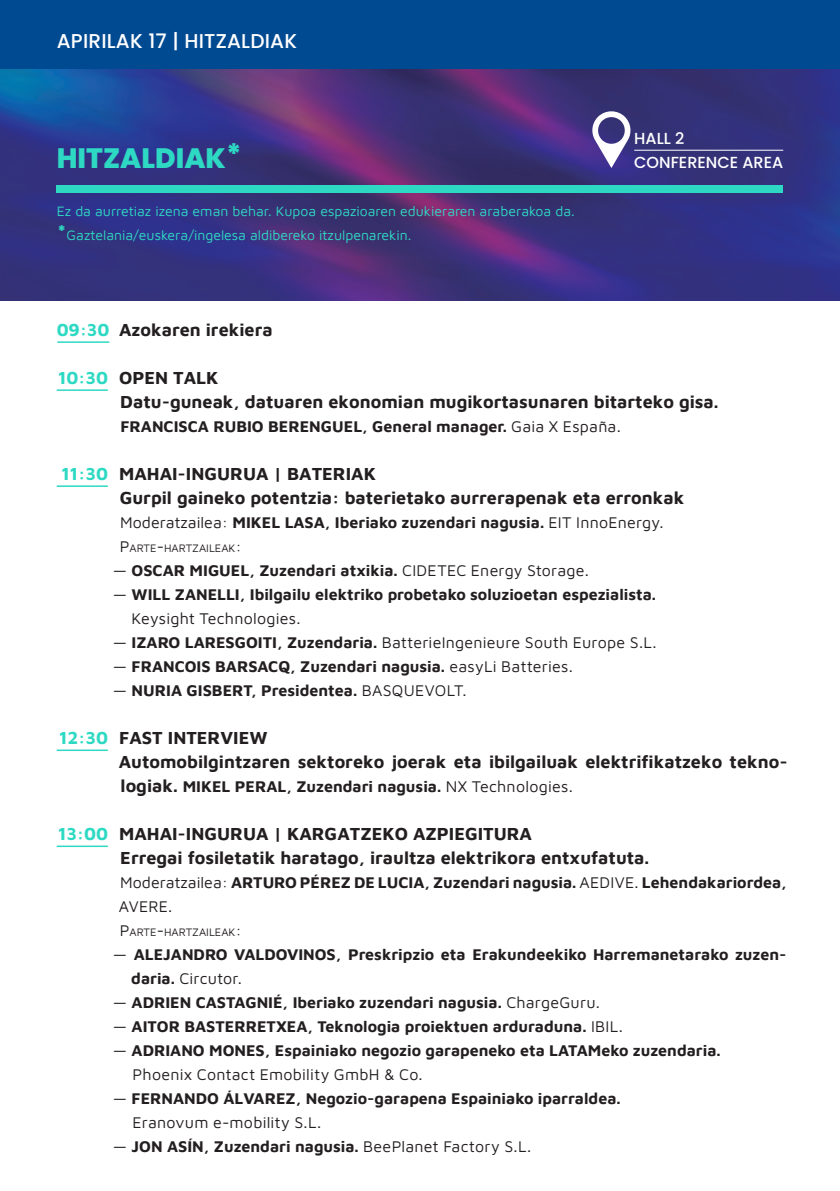
<style>
.page{position:relative;width:840px;height:1191px;background:#fff}
.page>*{position:absolute;margin:0;border:0;box-sizing:border-box;transform-origin:0 0}
.t1{font:800 28px "Poppins";color:#2ed9c3}
.t2{font:500 20px "Poppins";letter-spacing:.01em;color:#fff}
.t3{font:700 18px/24px "Maven Pro";color:#231f20}
.t4{font:700 16px/24px "Maven Pro";color:#231f20}
.t5{font:16px "Maven Pro";letter-spacing:.01em;color:#231f20}
.t6{font:500 16px/24px "Poppins";color:#fff}
.t7{font:14px/24px "Maven Pro";color:#2ed9c3}
.t8{font:11.2px "Maven Pro";color:#231f20}
.s1{font-weight:700;font-size:24px}
.s2{color:#2ed9c3}
.s3{font-weight:400}
.s4{font-weight:700}
.s5{font-size:16px}
</style>
<div class="page">
<img style="left:0;top:68px;width:839px;height:232px">
<hr style="left:57px;top:341px;width:52px;height:2px;background:#2ed9c3">
<hr style="left:57px;top:389px;width:51px;height:2px;background:#2ed9c3">
<hr style="left:57px;top:485px;width:51px;height:2px;background:#2ed9c3">
<hr style="left:57px;top:749px;width:51px;height:2px;background:#2ed9c3">
<hr style="left:57px;top:845px;width:51px;height:2px;background:#2ed9c3">
<hr style="left:634px;top:150px;width:148px;height:1px;background:#fff">
<svg style="left:589px;top:111px;width:44px;height:59px"></svg>
<div style="left:0;top:0;width:839px;height:68px;background:#004a91"></div>
<div style="left:57px;top:185px;width:725px;height:7px;background:#2ed9c3"></div>
<p class="t2" style="left:57px;top:29px;width:242px">APIRILAK 17 | HITZALDIAK</p>
<h1 class="t1" style="left:57px;top:142px;width:186px">HITZALDIAK*</h1>
<p class="t7" style="left:57px;top:198px;width:519px">Ez da aurretiaz izena eman behar. Kupoa espazioaren edukieraren araberakoa da. <span class="s1">*</span>Gaztelania/euskera/ingelesa aldibereko itzulpenarekin.</p>
<p class="t6" style="left:634px;top:126px;width:150px">HALL 2<br>CONFERENCE AREA</p>
<p class="t3" style="left:57px;top:317px;width:217px"><span class="s2">09:30</span> Azokaren irekiera</p>
<p class="t3" style="left:120px;top:365px;width:599px;text-indent:-62px"><span class="s2">10:30</span> OPEN TALK<br>Datu-guneak, datuaren ekonomian mugikortasunaren bitarteko gisa.</p>
<p class="t4" style="left:120px;top:413px;width:33px">Franc</p>
<p class="t4" style="left:173px;top:413px;width:448px">isca Rubio Berenguel, General manager. <span class="s3">Gaia X España.</span></p>
<p class="t3" style="left:62px;top:461px;width:157px"><span class="s2">11:30</span> MAHAI-INGURU</p>
<p class="t3" style="left:120px;top:461px;width:565px;text-indent:136px">A | BATERIAK<br>Gurpil gaineko potentzia: baterietako aurrerapenak eta erronkak</p>
<p class="t5" style="left:120px;top:512px;width:141px">Moderatzailea: <span class="s4">Mikel</span></p>
<p class="t4" style="left:284px;top:509px;width:380px">Lasa, Iberiako zuzendari nagusia. <span class="s3">EIT InnoEnergy.</span></p>
<p class="t8" style="left:120px;top:540px;width:123px"><span class="s5">P</span>ARTE<span class="s5">-</span>HARTZAILEAK<span class="s5">:</span></p>
<p class="t4" style="left:113px;top:557px;width:477px"><span class="s3">—</span> Oscar Miguel, Zuzendari atxikia. <span class="s3">CIDETEC Energy Storage.</span></p>
<p class="t4" style="left:131px;top:581px;width:525px;text-indent:-19px"><span class="s3">—</span> WILL ZANELLI, Ibilgailu elektriko probetako soluzioetan espezialista.<br><span class="s3">Keysight Technologies.</span></p>
<p class="t5" style="left:113px;top:632px;width:545px">— <span class="s4">IZARO LARESGOITI, Zuzendaria.</span> BatterieIngenieure South Europe S.L.</p>
<p class="t4" style="left:113px;top:653px;width:461px"><span class="s3">—</span> FRANCOIS BARSACQ, Zuzendari nagusia. <span class="s3">easyLi Batteries.</span></p>
<p class="t4" style="left:113px;top:677px;width:355px"><span class="s3">—</span> NURIA GISBERT, Presidentea. <span class="s3">BASQUEVOLT.</span></p>
<p class="t3" style="left:119px;top:725px;width:670px;text-indent:-60px"><span class="s2">12:30</span> FAST INTERVIEW<br>Automobilgintzaren sektoreko joerak eta ibilgailuak elektrifikatzeko tekno&shy;logiak. <span class="s5">Mikel</span></p>
<p class="t4" style="left:235px;top:773px;width:339px">PERAL, Zuzendari nagusia. <span class="s3">NX Technologies.</span></p>
<p class="t3" style="left:58px;top:821px;width:160px"><span class="s2">13:00</span> MAHAI-INGURU</p>
<p class="t3" style="left:120px;top:821px;width:530px;text-indent:136px">A | KARGATZEKO AZPIEGITURA<br>Erregai fosiletatik haratago, iraultza elektrikora entxufatuta.</p>
<p class="t4" style="left:119px;top:869px;width:669px"><span class="s3">Moderatzailea:</span> ARTURO PÉREZ DE LUCIA, Zuzendari nagusia. <span class="s3">AEDIVE.</span> Lehendakariordea,<br><span class="s3">AVERE.</span></p>
<p class="t8" style="left:120px;top:924px;width:123px"><span class="s5">P</span>ARTE<span class="s5">-</span>HARTZAILEAK<span class="s5">:</span></p>
<p class="t4" style="left:131px;top:941px;width:656px;text-indent:-19px"><span class="s3">—</span> ALEJANDRO VALDOVINOS, Preskripzio eta Erakundeekiko Harremanetarako zuzen&shy;daria. <span class="s3">Circutor.</span></p>
<p class="t4" style="left:113px;top:989px;width:488px"><span class="s3">—</span> ADRI EN CASTAGNIÉ, Iberiako zuzendari nagusia. <span class="s3">ChargeGuru.</span></p>
<p class="t4" style="left:113px;top:1013px;width:511px"><span class="s3">—</span> AITOR BASTERRETXEA, Teknologia proiektuen arduraduna. <span class="s3">IBIL.</span></p>
<p class="t4" style="left:133px;top:1037px;width:589px;text-indent:-20px"><span class="s3">—</span> ADRIANO MONES, Espainiako negozio garapeneko eta LATAMeko zuzendaria.<br><span class="s3">Phoenix Contact Emobility GmbH &amp; Co.</span></p>
<p class="t4" style="left:133px;top:1085px;width:489px;text-indent:-20px"><span class="s3">—</span> FERNANDO ÁLVAREZ, Negozio-garapena Espainiako iparraldea.<br><span class="s3">Eranovum e-mobility S.L.</span></p>
<p class="t4" style="left:113px;top:1133px;width:420px"><span class="s3">—</span> JON ASÍN, Zuzendari nagusia. <span class="s3">BeePlanet Factory S.L.</span></p>
</div>
